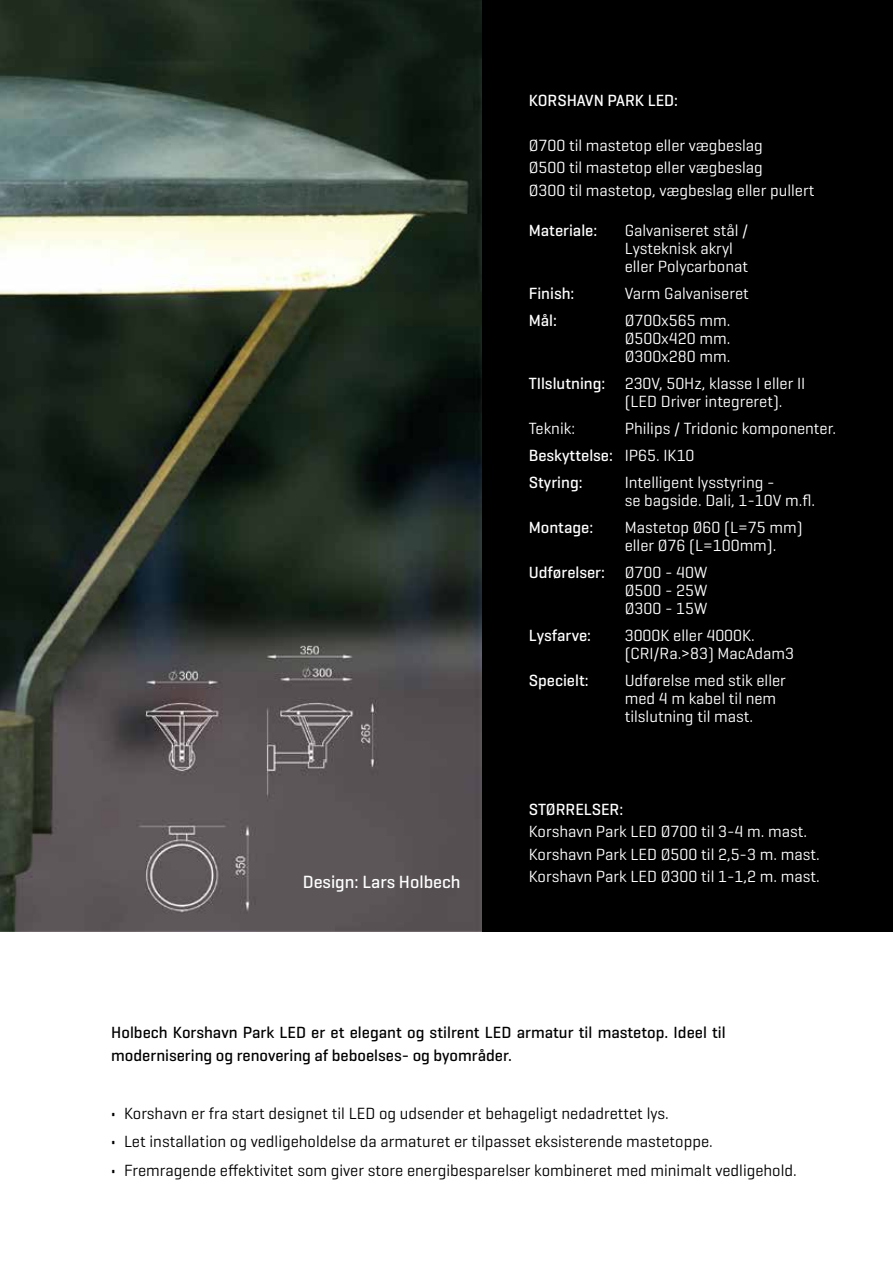
<style>
.page{position:relative;width:893px;height:1263px;background:#fff}
.page>*{position:absolute;margin:0;border:0;box-sizing:border-box;transform-origin:0 0}
.t1{font:500 18px "Geogrotesque";color:#fff}
.t2{font:16.5px/18px "Geogrotesque";color:#fff}
.t3{font:16.5px "Geogrotesque";color:#000}
.t4{font:500 16.5px/22.5px "Geogrotesque";color:#000}
.t5{font:500 16.5px "Geogrotesque";color:#fff}
.s1{font-weight:500}
.s2{font-weight:600}
</style>
<div class="page">
<div style="left:0;top:0;width:893px;height:931px;background:#000"></div>
<img style="left:0;top:0;width:482px;height:931px">
<p class="t5" style="left:529px;top:90px;width:151px">Korshavn Park LED:</p>
<p class="t2" style="left:529px;top:134px;width:287px;line-height:22.5px">Ø700 til mastetop eller vægbeslag<br>Ø500 til mastetop eller vægbeslag<br>Ø300 til mastetop, vægbeslag eller pullert</p>
<p class="t5" style="left:529px;top:221px;width:70px">Materiale:</p>
<p class="t2" style="left:625px;top:221px;width:125px">Galvaniseret stål /<br>Lysteknisk akryl eller Polycarbonat</p>
<p class="t5" style="left:529px;top:284px;width:47px">Finish:</p>
<p class="t2" style="left:625px;top:284px;width:126px">Varm Galvaniseret</p>
<p class="t5" style="left:529px;top:311px;width:30px">Mål:</p>
<p class="t2" style="left:625px;top:311px;width:107px;text-align:justify">Ø700x565 mm.<br>Ø500x420 mm.<br>Ø300x280 mm.</p>
<p class="t2" style="left:625px;top:374px;width:182px;text-indent:-96px"><span class="s1">TIlslutning:</span> 230V, 50Hz, klasse I eller II (LED Driver integreret).</p>
<p class="t2" style="left:529px;top:419px;width:48px">Teknik:</p>
<p class="t2" style="left:529px;top:415px;width:309px;line-height:27px;text-indent:96px">Philips / Tridonic komponenter.<br><span class="s1">Beskyttelse:</span> IP65. IK10<br><span class="s1">Styring:</span></p>
<p class="t2" style="left:625px;top:473px;width:192px">Intelligent lysstyring -<br>se bagside. Dali, 1-10V m.fl.</p>
<p class="t1" style="left:303px;top:870px;width:159px">Design: Lars Holbech</p>
<p class="t5" style="left:529px;top:517px;width:66px">Montage:</p>
<p class="t2" style="left:625px;top:518px;width:179px">Mastetop Ø60 (L=75 mm) eller Ø76 (L=100mm).</p>
<p class="t2" style="left:625px;top:563px;width:84px;text-align:justify;text-indent:-96px"><span class="s1">Udførelser:</span> Ø700 - 40W Ø500 - 25W Ø300 - 15W</p>
<p class="t5" style="left:529px;top:625px;width:64px">Lysfarve:</p>
<p class="t2" style="left:625px;top:626px;width:171px">3000K eller 4000K. (CRI/Ra.&gt;83) MacAdam3</p>
<p class="t5" style="left:529px;top:670px;width:61px">Specielt:</p>
<p class="t2" style="left:625px;top:671px;width:163px">Udførelse med stik eller med 4 m kabel til nem tilslutning til mast.</p>
<p class="t5" style="left:529px;top:799px;width:96px">størrelser:</p>
<p class="t2" style="left:529px;top:820px;width:293px;line-height:22.5px">Korshavn Park LED Ø700 til 3-4 m. mast.<br>Korshavn Park LED Ø500 til 2,5-3 m. mast.<br>Korshavn Park LED Ø300 til 1-1,2 m. mast.</p>
<p class="t4" style="left:111px;top:1021px;width:616px">Holbech Korshavn Park LED er et elegant og stilrent LED armatur til mastetop. Ideel til modernisering og renovering af beboelses- og byområder.</p>
<p class="t3" style="left:111px;top:1102px;width:559px"><span class="s2">•</span> Korshavn er fra start designet til LED og udsender et behageligt nedadrettet lys.</p>
<p class="t3" style="left:111px;top:1131px;width:603px"><span class="s2">•</span> Let installation og vedligeholdelse da armaturet er tilpasset eksisterende mastetoppe.</p>
<p class="t3" style="left:111px;top:1159px;width:687px"><span class="s2">•</span> Fremragende effektivitet som giver store energibesparelser kombineret med minimalt vedligehold.</p>
</div>
